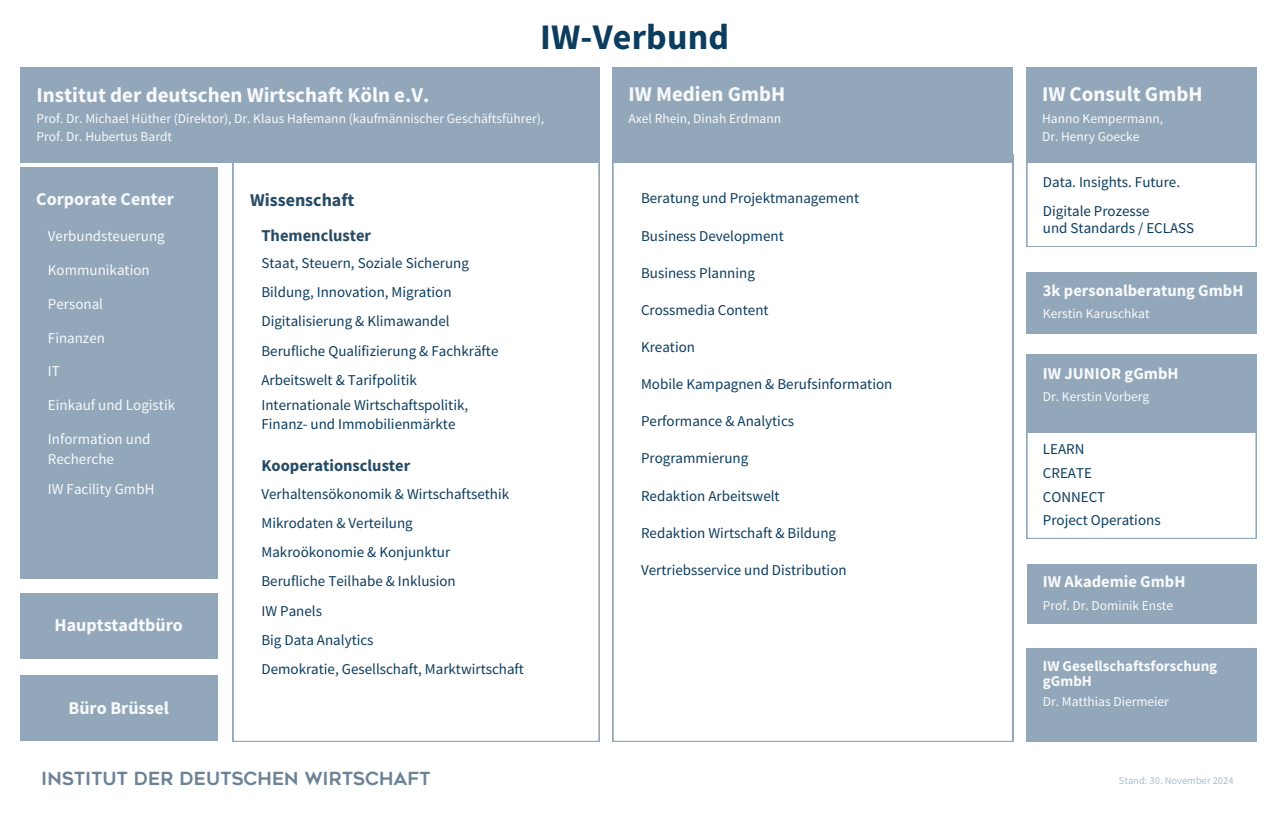
<style>
.page{position:relative;width:1277px;height:814px;background:#fff}
.page>*{position:absolute;margin:0;border:0;box-sizing:border-box;transform-origin:0 0}
.t1{font:700 36px "Source Sans Pro";letter-spacing:.005em;color:#0d3d5e}
.t2{font:700 21px "Source Sans Pro";color:#f7f9fa}
.t3{font:700 18px "Source Sans Pro";color:#f7f9fa}
.t4{font:18px "Geometos Rounded";color:#6c8297}
.t5{font:700 18px "Source Sans Pro";color:#274b65}
.t6{font:700 16.5px "Source Sans Pro";color:#f7f9fa}
.t7{font:700 16.5px "Source Sans Pro";color:#274b65}
.t8{font:15px/29.2px "Source Sans Pro";color:#0d3d5e}
.t9{font:15px/20.2px "Source Sans Pro";color:#f7f9fa}
.t10{font:700 15px/14.7px "Source Sans Pro";color:#f7f9fa}
.t11{font:13.5px/18px "Source Sans Pro";color:#f7f9fa}
.t12{font:10.5px "Source Sans Pro";color:#abbfce}
</style>
<div class="page">
<svg style="left:233px;top:163px;width:366px;height:578px"></svg>
<svg style="left:613px;top:163px;width:400px;height:578px"></svg>
<svg style="left:1026px;top:163px;width:230px;height:84px"></svg>
<svg style="left:1026px;top:433px;width:230px;height:106px"></svg>
<div style="left:20px;top:67px;width:579px;height:96px;background:#93a7bb"></div>
<div style="left:613px;top:67px;width:400px;height:96px;background:#93a7bb"></div>
<div style="left:1026px;top:67px;width:230px;height:96px;background:#93a7bb"></div>
<div style="left:1026px;top:354px;width:230px;height:79px;background:#93a7bb"></div>
<div style="left:1026px;top:648px;width:230px;height:93px;background:#93a7bb"></div>
<div style="left:1026px;top:564px;width:230px;height:59px;background:#93a7bb"></div>
<div style="left:1026px;top:272px;width:230px;height:61px;background:#93a7bb"></div>
<div style="left:20px;top:167px;width:198px;height:412px;background:#93a7bb"></div>
<div style="left:20px;top:592px;width:198px;height:66px;background:#93a7bb"></div>
<div style="left:20px;top:675px;width:198px;height:66px;background:#93a7bb"></div>
<h2 class="t1" style="left:540px;top:13px;width:190px">IW-Verbund</h2>
<h6 class="t2" style="left:37px;top:81px;width:394px">Institut der deutschen Wirtschaft Köln e.V.</h6>
<h3 class="t2" style="left:628px;top:80px;width:158px">IW Medien GmbH</h3>
<h6 class="t2" style="left:1042px;top:80px;width:162px">IW Consult GmbH</h6>
<h6 class="t11" style="left:37px;top:109px;width:509px">Prof. Dr. Michael Hüther (Direktor), Dr. Klaus Hafemann (kaufmännischer Geschäftsführer),<br>Prof. Dr. Hubertus Bardt</h6>
<h3 class="t11" style="left:628px;top:109px;width:154px">Axel Rhein, Dinah Erdmann</h3>
<p class="t11" style="left:1042px;top:109px;width:123px">Hanno Kempermann,<br>Dr. Henry Goecke</p>
<h6 class="t3" style="left:36px;top:188px;width:139px">Corporate Center</h6>
<h6 class="t9" style="left:48px;top:226px;width:118px">Verbundsteuerung</h6>
<h6 class="t9" style="left:48px;top:259px;width:103px">Kommunikation</h6>
<h6 class="t9" style="left:48px;top:293px;width:57px">Personal</h6>
<h6 class="t9" style="left:48px;top:327px;width:59px">Finanzen</h6>
<h6 class="t9" style="left:48px;top:361px;width:13px">IT</h6>
<h6 class="t9" style="left:48px;top:394px;width:129px">Einkauf und Logistik</h6>
<h6 class="t9" style="left:48px;top:428px;width:104px">Information und<br>Recherche</h6>
<h2 class="t9" style="left:48px;top:478px;width:108px">IW Facility GmbH</h2>
<h3 class="t3" style="left:55px;top:613px;width:130px">Hauptstadtbüro</h3>
<h6 class="t5" style="left:250px;top:188px;width:106px">Wissenschaft</h6>
<p class="t7" style="left:261px;top:224px;width:111px">Themencluster</p>
<p class="t8" style="left:261px;top:248px;width:238px">Staat, Steuern, Soziale Sicherung Bildung, Innovation, Migration Digitalisierung &amp; Klimawandel Berufliche Qualifizierung &amp; Fachkräfte Arbeitswelt &amp; Tarifpolitik</p>
<p class="t8" style="left:261px;top:394px;width:208px;line-height:19.2px">Internationale Wirtschaftspolitik,<br>Finanz- und Immobilienmärkte</p>
<h6 class="t7" style="left:261px;top:455px;width:150px">Kooperationscluster</h6>
<h6 class="t8" style="left:261px;top:478px;width:264px">Verhaltensökonomik &amp; Wirtschaftsethik<br>Mikrodaten &amp; Verteilung<br>Makroökonomie &amp; Konjunktur<br>Berufliche Teilhabe &amp; Inklusion<br>IW Panels<br>Big Data Analytics<br>Demokratie, Gesellschaft, Marktwirtschaft</h6>
<h6 class="t8" style="left:641px;top:183px;width:219px">Beratung und Projektmanagement</h6>
<h6 class="t8" style="left:641px;top:220px;width:144px">Business Development</h6>
<h6 class="t8" style="left:641px;top:257px;width:115px">Business Planning</h6>
<h6 class="t8" style="left:641px;top:295px;width:129px">Crossmedia Content</h6>
<h6 class="t8" style="left:641px;top:332px;width:55px">Kreation</h6>
<h6 class="t8" style="left:641px;top:369px;width:253px">Mobile Kampagnen &amp; Berufsinformation</h6>
<h6 class="t8" style="left:641px;top:406px;width:155px">Performance &amp; Analytics</h6>
<h6 class="t8" style="left:641px;top:443px;width:109px">Programmierung</h6>
<h6 class="t8" style="left:641px;top:480px;width:140px">Redaktion Arbeitswelt</h6>
<h6 class="t8" style="left:641px;top:517px;width:197px">Redaktion Wirtschaft &amp; Bildung</h6>
<h6 class="t8" style="left:641px;top:554px;width:207px">Vertriebsservice und Distribution</h6>
<h3 class="t8" style="left:1043px;top:167px;width:139px">Data. Insights. Future.</h3>
<p class="t8" style="left:1043px;top:202px;width:153px;line-height:16.8px">Digitale Prozesse<br>und Standards / ECLASS</p>
<h6 class="t6" style="left:1043px;top:279px;width:202px">3k personalberatung GmbH</h6>
<h2 class="t11" style="left:1043px;top:304px;width:108px">Kerstin Karuschkat</h2>
<h3 class="t6" style="left:1043px;top:362px;width:137px">IW JUNIOR gGmbH</h3>
<h3 class="t11" style="left:1043px;top:386px;width:108px">Dr. Kerstin Vorberg</h3>
<h1 class="t8" style="left:1043px;top:437px;width:119px;line-height:23.7px">LEARN<br>CREATE<br>CONNECT<br>Project Operations</h1>
<h4 class="t6" style="left:1043px;top:571px;width:144px">IW Akademie GmbH</h4>
<h5 class="t11" style="left:1043px;top:596px;width:132px">Prof. Dr. Dominik Enste</h5>
<p class="t10" style="left:1043px;top:658px;width:176px">IW Gesellschaftsforschung gGmbH</p>
<p class="t3" style="left:68px;top:696px;width:102px">Büro Brüssel</p>
<p class="t11" style="left:1043px;top:691px;width:128px">Dr. Matthias Diermeier</p>
<p class="t4" style="left:41px;top:771px;width:391px">INSTITUT DER DEUTSCHEN WIRTSCHAFT</p>
<h3 class="t12" style="left:1119px;top:773px;width:116px">Stand: 30. November 2024</h3>
</div>
